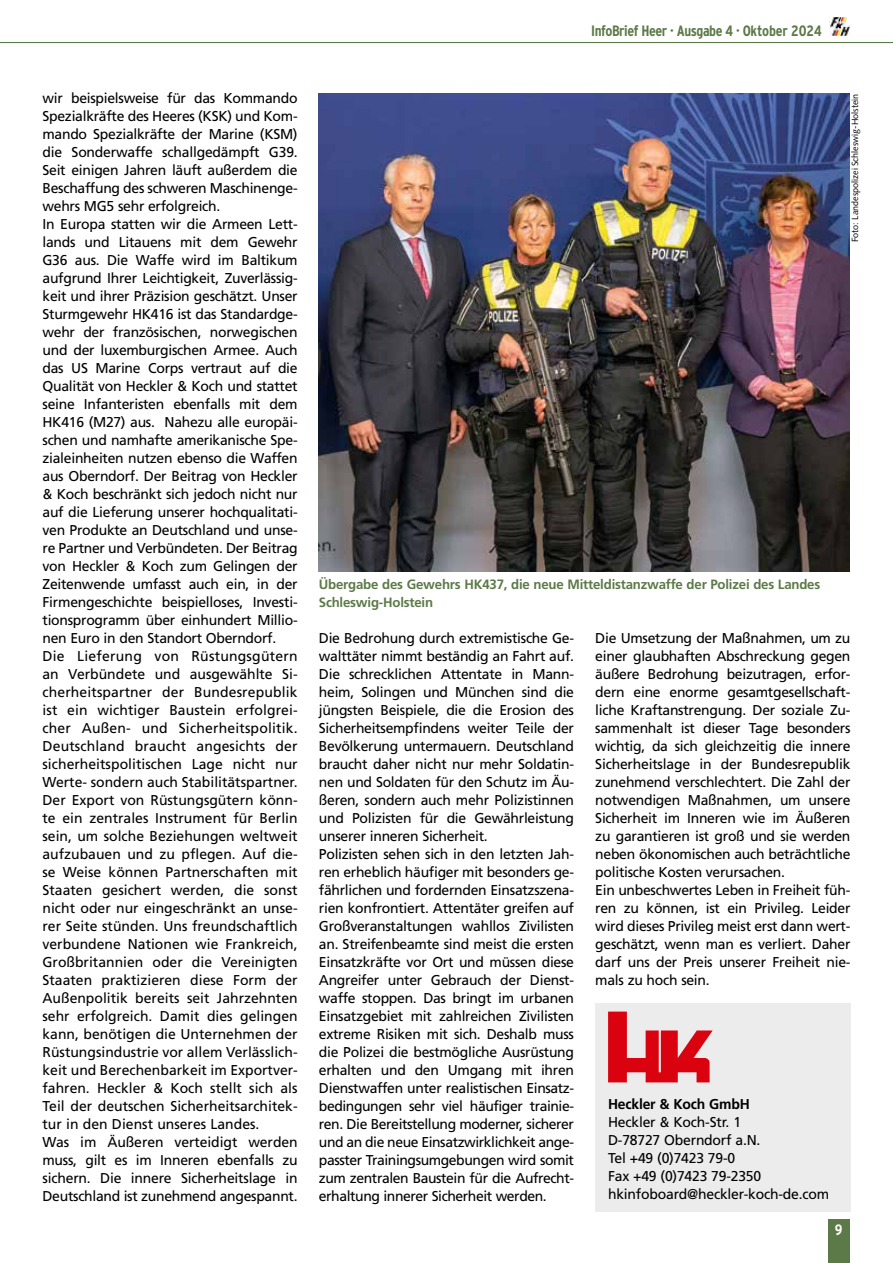
<style>
.page{position:relative;width:893px;height:1263px;background:#fff}
.page>*{position:absolute;margin:0;border:0;box-sizing:border-box;transform-origin:0 0}
.t1{font:700 condensed 15px "Interstate";letter-spacing:-.03em;color:#5c7948}
.t2{font:700 condensed 15px "Interstate";color:#fff}
.t3{font:14.25px/18px "Frutiger LT Pro";letter-spacing:-.02em;color:#000}
.t4{font:700 14.25px "Frutiger";letter-spacing:-.015em;color:#000}
.t5{font:700 13.5px/18px "Frutiger LT Pro";letter-spacing:-.015em;color:#5c7948}
.t6{font:9px "Syntax";color:#000}
</style>
<div class="page">
<hr style="left:0;top:42px;width:893px;height:1px;background:#5c7948">
<img style="left:829px;top:17px;width:21px;height:19px">
<div style="left:828px;top:1219px;width:21px;height:44px;background:#5c7948"></div>
<div style="left:595px;top:1003px;width:255px;height:209px;background:#ececed"></div>
<svg style="left:608px;top:1011px;width:105px;height:71px"></svg>
<img style="left:319px;top:94px;width:530px;height:477px">
<p class="t3" style="left:43px;top:89px;width:257px">wir beispielsweise für das Kommando Spezialkräfte des Heeres (KSK) und Kom&shy;mando Spezialkräfte der Marine (KSM) die Sonderwaffe schallgedämpft G39.<br>Seit einigen Jahren läuft außerdem die Beschaffung des schweren Maschinenge&shy;wehrs MG5 sehr erfolgreich.<br>In Europa statten wir die Armeen Lett&shy;lands und Litauens mit dem Gewehr G36 aus. Die Waffe wird im Baltikum aufgrund Ihrer Leichtigkeit, Zuverlässig&shy;keit und ihrer Präzision geschätzt. Unser Sturmgewehr HK416 ist das Standardge&shy;wehr der französischen, norwegischen und der luxemburgischen Armee. Auch das US Marine Corps vertraut auf die Qualität von Heckler &amp; Koch und stattet seine Infanteristen ebenfalls mit dem HK416 (M27) aus. Nahezu alle europäi&shy;schen und namhafte amerikanische Spe&shy;zialeinheiten nutzen ebenso die Waffen aus Oberndorf. Der Beitrag von Heckler &amp; Koch beschränkt sich jedoch nicht nur auf die Lieferung unserer hochqualitati&shy;ven Produkte an Deutschland und unse&shy;re Partner und Verbündeten. Der Beitrag von Heckler &amp; Koch zum Gelingen der Zeitenwende umfasst auch ein, in der Firmengeschichte beispielloses, Investi&shy;tionsprogramm über einhundert Millio&shy;nen Euro in den Standort Oberndorf.<br>Die Lieferung von Rüstungsgütern an Verbündete und ausgewählte Si&shy;cherheitspartner der Bundesrepublik ist ein wichtiger Baustein erfolgrei&shy;cher Außen- und Sicherheitspolitik.<br>Deutschland braucht angesichts der sicherheitspolitischen Lage nicht nur Werte- sondern auch Stabilitätspartner.<br>Der Export von Rüstungsgütern könn&shy;te ein zentrales Instrument für Berlin sein, um solche Beziehungen weltweit aufzubauen und zu pflegen. Auf die&shy;se Weise können Partnerschaften mit Staaten gesichert werden, die sonst nicht oder nur eingeschränkt an unse&shy;rer Seite stünden. Uns freundschaftlich verbundene Nationen wie Frankreich, Großbritannien oder die Vereinigten Staaten praktizieren diese Form der Außenpolitik bereits seit Jahrzehnten sehr erfolgreich. Damit dies gelingen kann, benötigen die Unternehmen der Rüstungsindustrie vor allem Verlässlich&shy;keit und Berechenbarkeit im Exportver&shy;fahren. Heckler &amp; Koch stellt sich als Teil der deutschen Sicherheitsarchitek&shy;tur in den Dienst unseres Landes.<br>Was im Äußeren verteidigt werden muss, gilt es im Inneren ebenfalls zu sichern. Die innere Sicherheitslage in Deutschland ist zunehmend angespannt.</p>
<p class="t1" style="left:591px;top:22px;width:232px">InfoBrief Heer · Ausgabe 4 · Oktober 2024</p>
<p class="t6" style="left:850px;top:242px;width:150px;rotate:-90deg">Foto: Landespolizei Schleswig-Holstein</p>
<p class="t5" style="left:319px;top:575px;width:503px">Übergabe des Gewehrs HK437, die neue Mitteldistanzwaffe der Polizei des Landes<br>Schleswig-Holstein</p>
<p class="t3" style="left:319px;top:629px;width:257px">Die Bedrohung durch extremistische Ge&shy;walttäter nimmt beständig an Fahrt auf.<br>Die schrecklichen Attentate in Mann&shy;heim, Solingen und München sind die jüngsten Beispiele, die die Erosion des Sicherheitsempfindens weiter Teile der Bevölkerung untermauern. Deutschland braucht daher nicht nur mehr Soldatin&shy;nen und Soldaten für den Schutz im Äu&shy;ßeren, sondern auch mehr Polizistinnen und Polizisten für die Gewährleistung unserer inneren Sicherheit.<br>Polizisten sehen sich in den letzten Jah&shy;ren erheblich häufiger mit besonders ge&shy;fährlichen und fordernden Einsatzszena&shy;rien konfrontiert. Attentäter greifen auf Großveranstaltungen wahllos Zivilisten an. Streifenbeamte sind meist die ersten Einsatzkräfte vor Ort und müssen diese Angreifer unter Gebrauch der Dienst&shy;waffe stoppen. Das bringt im urbanen Einsatzgebiet mit zahlreichen Zivilisten extreme Risiken mit sich. Deshalb muss die Polizei die bestmögliche Ausrüstung erhalten und den Umgang mit ihren Dienstwaffen unter realistischen Einsatz&shy;bedingungen sehr viel häufiger trainie&shy;ren. Die Bereitstellung moderner, sicherer und an die neue Einsatzwirklichkeit ange&shy;passter Trainingsumgebungen wird somit zum zentralen Baustein für die Aufrecht&shy;erhaltung innerer Sicherheit werden.</p>
<p class="t3" style="left:595px;top:629px;width:257px">Die Umsetzung der Maßnahmen, um zu einer glaubhaften Abschreckung gegen äußere Bedrohung beizutragen, erfor&shy;dern eine enorme gesamtgesellschaft&shy;liche Kraftanstrengung. Der soziale Zu&shy;sammenhalt ist dieser Tage besonders wichtig, da sich gleichzeitig die innere Sicherheitslage in der Bundesrepublik zunehmend verschlechtert. Die Zahl der notwendigen Maßnahmen, um unsere Sicherheit im Inneren wie im Äußeren zu garantieren ist groß und sie werden neben ökonomischen auch beträchtliche politische Kosten verursachen.<br>Ein unbeschwertes Leben in Freiheit füh&shy;ren zu können, ist ein Privileg. Leider wird dieses Privileg meist erst dann wert&shy;geschätzt, wenn man es verliert. Daher darf uns der Preis unserer Freiheit nie&shy;mals zu hoch sein.</p>
<p class="t4" style="left:608px;top:1096px;width:143px">Heckler &amp; Koch GmbH</p>
<p class="t3" style="left:608px;top:1113px;width:223px">Heckler &amp; Koch-Str. 1<br>D-78727 Oberndorf a.N.<br>Tel +49 (0)7423 79-0<br>Fax +49 (0)7423 79-2350 hkinfoboard@heckler-koch-de.com</p>
<p class="t2" style="left:835px;top:1221px;width:9px">9</p>
</div>
